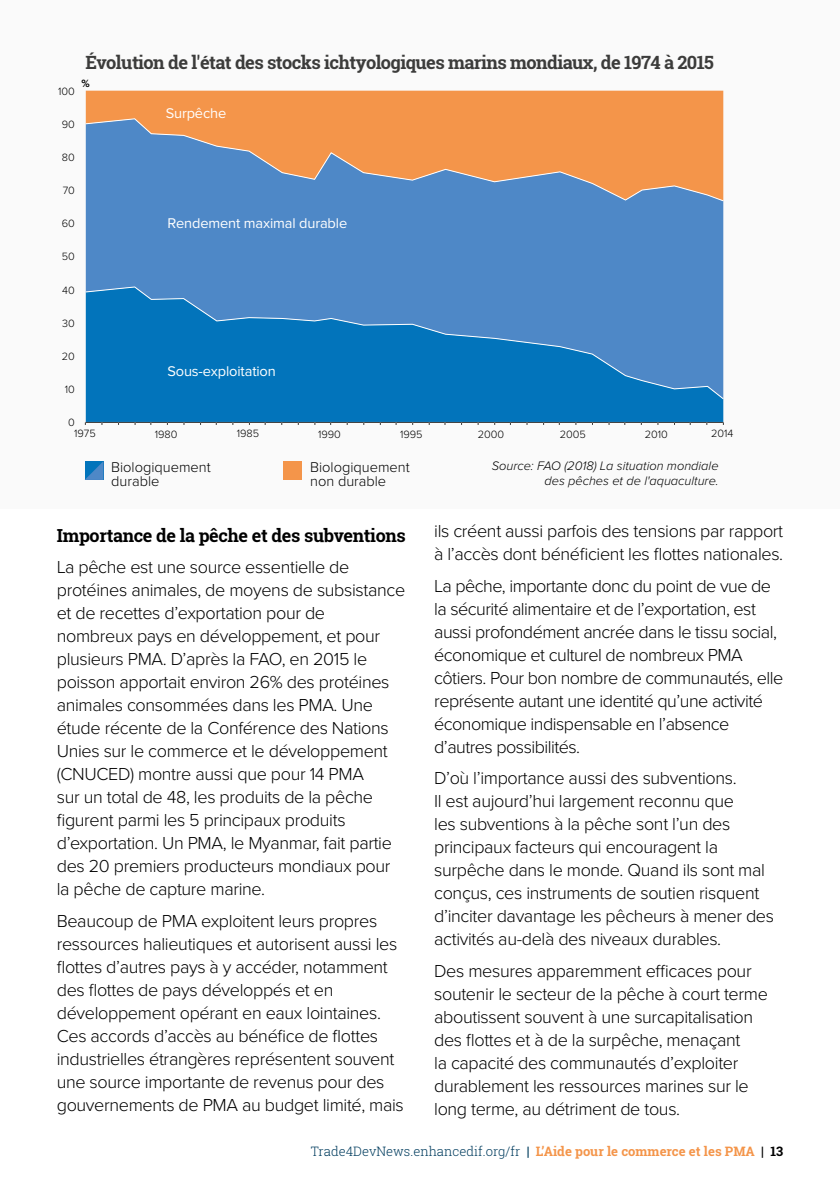
<style>
.page{position:relative;width:840px;height:1191px;background:#fff}
.page>*{position:absolute;margin:0;border:0;box-sizing:border-box;transform-origin:0 0}
.t1{font:700 18.2px "Roboto Slab";letter-spacing:-.03em;color:#3c3c3b}
.t2{font:300 18px/23px "Proxima Nova";letter-spacing:-.02em;color:#000}
.t3{font:700 18px "Roboto Slab";letter-spacing:-.02em;color:#000}
.t4{font:14.6px "Proxima Nova";letter-spacing:-.01em;color:#fff}
.t5{font:300 14.6px/13.8px "Proxima Nova";color:#000}
.t6{font:300 13px "Roboto Slab";color:#003c5e}
.t7{font:italic 300 12.8px/15.4px "Proxima Nova";color:#000;text-align:right}
.t8{font:300 11px "Proxima Nova";color:#000}
.t9{font:700 11px "Proxima Nova";color:#000}
.s1{font-weight:700}
.s2{font-weight:700;color:#f4954a}
.s3{font-weight:700;color:#000}
</style>
<div class="page">
<div style="left:0;top:0;width:839px;height:509px;background:#fafafa"></div>
<div style="left:283px;top:461px;width:19px;height:19px;background:#f4954a"></div>
<svg style="left:85px;top:461px;width:18px;height:19px"></svg>
<div style="left:86px;top:400px;width:637px;height:22px;background:#0274bb"></div>
<div style="left:86px;top:202px;width:637px;height:84px;background:#4e88c7"></div>
<div style="left:86px;top:91px;width:637px;height:27px;background:#f4954a"></div>
<hr style="left:85px;top:422px;width:638px;height:1px;background:#3c3c3b">
<svg style="left:85px;top:286px;width:639px;height:114px;background:#257ec1"></svg>
<svg style="left:85px;top:118px;width:639px;height:84px;background:#b09180"></svg>
<p class="t1" style="left:85px;top:50px;width:629px">Évolution de l'état des stocks ichtyologiques marins mondiaux, de 1974 à 2015</p>
<p class="t9" style="left:82px;top:75px;width:10px">%</p>
<p class="t8" style="left:58px;top:83px;width:18px">100</p>
<p class="t8" style="left:62px;top:116px;width:15px">90</p>
<p class="t8" style="left:62px;top:149px;width:14px">80</p>
<p class="t8" style="left:63px;top:182px;width:14px">70</p>
<p class="t8" style="left:62px;top:215px;width:15px">60</p>
<p class="t8" style="left:62px;top:248px;width:15px">50</p>
<p class="t8" style="left:62px;top:282px;width:14px">40</p>
<p class="t8" style="left:62px;top:315px;width:14px">30</p>
<p class="t8" style="left:62px;top:348px;width:15px">20</p>
<p class="t8" style="left:65px;top:381px;width:12px">10</p>
<p class="t8" style="left:68px;top:414px;width:8px">0</p>
<p class="t4" style="left:166px;top:105px;width:62px">Surpêche</p>
<p class="t4" style="left:167px;top:215px;width:181px">Rendement maximal durable</p>
<p class="t4" style="left:167px;top:362px;width:110px">Sous-exploitation</p>
<p class="t8" style="left:74px;top:425px;width:23px">1975</p>
<p class="t8" style="left:155px;top:426px;width:24px">1980</p>
<p class="t8" style="left:236px;top:425px;width:24px">1985</p>
<p class="t8" style="left:318px;top:426px;width:24px">1990</p>
<p class="t8" style="left:400px;top:425px;width:24px">1995</p>
<p class="t8" style="left:477px;top:426px;width:28px">2000</p>
<p class="t8" style="left:559px;top:426px;width:28px">2005</p>
<p class="t8" style="left:644px;top:426px;width:25px">2010</p>
<p class="t8" style="left:710px;top:425px;width:24px">2014</p>
<p class="t5" style="left:111px;top:459px;width:101px">Biologiquement durable</p>
<p class="t5" style="left:310px;top:459px;width:101px">Biologiquement non durable</p>
<p class="t7" style="left:491px;top:458px;width:228px">Source: FAO (2018) La situation mondiale des pêches et de l'aquaculture.</p>
<p class="t3" style="left:57px;top:523px;width:350px">Importance de la pêche et des subventions</p>
<p class="t2" style="left:57px;top:554px;width:350px">La pêche est une source essentielle de protéines animales, de moyens de subsistance et de recettes d’exportation pour de nombreux pays en développement, et pour plusieurs PMA. D’après la FAO, en 2015 le poisson apportait environ 26% des protéines animales consommées dans les PMA. Une étude récente de la Conférence des Nations Unies sur le commerce et le développement (CNUCED) montre aussi que pour 14 PMA<br>sur un total de 48, les produits de la pêche figurent parmi les 5 principaux produits d’exportation. Un PMA, le Myanmar, fait partie des 20 premiers producteurs mondiaux pour la pêche de capture marine.</p>
<p class="t2" style="left:57px;top:908px;width:348px">Beaucoup de PMA exploitent leurs propres ressources halieutiques et autorisent aussi les flottes d’autres pays à y accéder, notamment des flottes de pays développés et en développement opérant en eaux lointaines.<br>Ces accords d’accès au bénéfice de flottes industrielles étrangères représentent souvent une source importante de revenus pour des gouvernements de PMA au budget limité, mais</p>
<p class="t2" style="left:434px;top:518px;width:350px">ils créent aussi parfois des tensions par rapport à l’accès dont bénéficient les flottes nationales.</p>
<p class="t2" style="left:434px;top:573px;width:350px">La pêche, importante donc du point de vue de la sécurité alimentaire et de l’exportation, est aussi profondément ancrée dans le tissu social, économique et culturel de nombreux PMA côtiers. Pour bon nombre de communautés, elle représente autant une identité qu’une activité économique indispensable en l’absence d’autres possibilités.</p>
<p class="t2" style="left:434px;top:765px;width:341px">D’où l’importance aussi des subventions.<br>Il est aujourd’hui largement reconnu que<br>les subventions à la pêche sont l’un des principaux facteurs qui encouragent la surpêche dans le monde. Quand ils sont mal conçus, ces instruments de soutien risquent d’inciter davantage les pêcheurs à mener des activités au‑delà des niveaux durables.</p>
<p class="t2" style="left:434px;top:958px;width:335px">Des mesures apparemment efficaces pour soutenir le secteur de la pêche à court terme aboutissent souvent à une surcapitalisation des flottes et à de la surpêche, menaçant<br>la capacité des communautés d’exploiter durablement les ressources marines sur le long terme, au détriment de tous.</p>
<p class="t6" style="left:311px;top:1142px;width:473px">Trade4DevNews.enhancedif.org/fr <span class="s1">|</span> <span class="s2">L’Aide pour le commerce et les PMA</span> <span class="s3">| 13</span></p>
</div>
